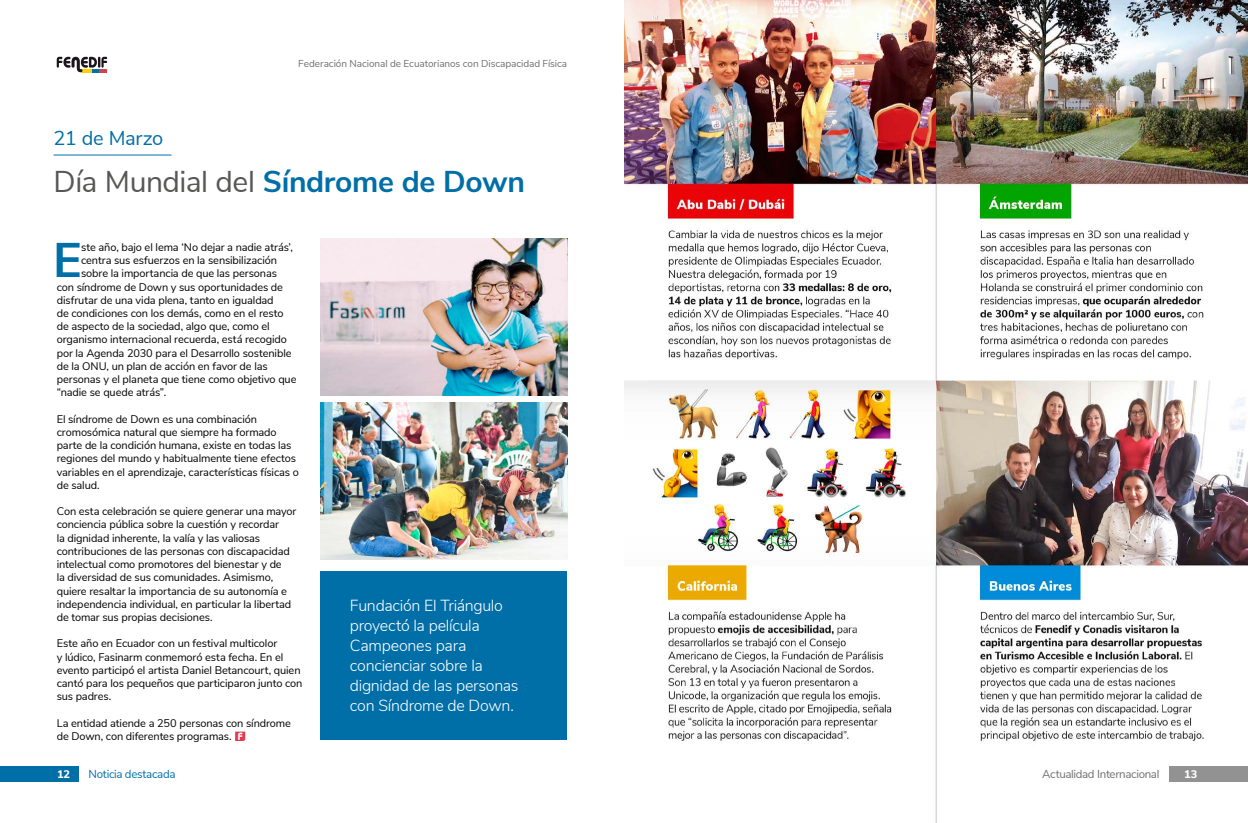
<style>
.page{position:relative;width:1248px;height:823px;background:#fff}
.page>*{position:absolute;margin:0;border:0;box-sizing:border-box;transform-origin:0 0}
.t1{font:700 48.4px "Nunito Sans";color:#006ea7}
.t2{font:700 30px "Nunito Sans";letter-spacing:-.01em;color:#006ea7}
.t3{font:20px "Nunito Sans";letter-spacing:-.015em;color:#006ea7}
.t4{font:300 16px/20px "Nunito Sans";letter-spacing:-.02em;color:#fff}
.t5{font:11.5px "Nunito Sans";letter-spacing:-.025em;color:#706f6f}
.t6{font:11.5px "Nunito Sans";letter-spacing:-.025em;color:#006ea7}
.t7{font:11px/13.2px "Nunito Sans";letter-spacing:-.01em;color:#000}
.t8{font:800 11px "Nunito Sans";color:#fff}
.t9{font:10px "Nunito Sans";letter-spacing:-.005em;color:#706f6f}
.s1{font-weight:400;color:#575756}
</style>
<div class="page">
<div style="left:0;top:765px;width:78px;height:16px;background:#006ea7"></div>
<svg style="left:57px;top:57px;width:50px;height:15px"></svg>
<img style="left:624px;top:0;width:623px;height:822px">
<div style="left:1169px;top:765px;width:78px;height:16px;background:#929292"></div>
<div style="left:320px;top:570px;width:247px;height:169px;background:#006ea7"></div>
<img style="left:320px;top:238px;width:247px;height:157px">
<img style="left:320px;top:402px;width:247px;height:157px">
<svg style="left:235px;top:731px;width:11px;height:10px"></svg>
<hr style="left:54px;top:155px;width:117px;height:1px;background:#006ea7">
<h3 class="t3" style="left:54px;top:123px;width:111px">21 de Marzo</h3>
<p class="t9" style="left:298px;top:56px;width:270px">Federación Nacional de Ecuatorianos con Discapacidad Física</p>
<h2 class="t2" style="left:54px;top:160px;width:473px"><span class="s1">Día Mundial del</span> Síndrome de Down</h2>
<h1 class="t1" style="left:53px;top:225px;width:30px">E</h1>
<p class="t7" style="left:81px;top:240px;width:213px">ste año, bajo el lema ‘No dejar a nadie atrás’,</p>
<p class="t7" style="left:81px;top:253px;width:197px">centra sus esfuerzos en la sensibilización</p>
<p class="t7" style="left:81px;top:266px;width:197px">sobre la importancia de que las personas</p>
<p class="t7" style="left:57px;top:279px;width:228px">con síndrome de Down y sus oportunidades de</p>
<p class="t7" style="left:57px;top:292px;width:218px">disfrutar de una vida plena, tanto en igualdad</p>
<p class="t7" style="left:57px;top:306px;width:228px">de condiciones con los demás, como en el resto</p>
<p class="t7" style="left:57px;top:319px;width:214px">de aspecto de la sociedad, algo que, como el</p>
<p class="t7" style="left:57px;top:332px;width:232px">organismo internacional recuerda, está recogido</p>
<p class="t7" style="left:57px;top:345px;width:236px">por la Agenda 2030 para el Desarrollo sostenible</p>
<p class="t7" style="left:57px;top:358px;width:212px">de la ONU, un plan de acción en favor de las</p>
<p class="t7" style="left:57px;top:372px;width:241px">personas y el planeta que tiene como objetivo que</p>
<p class="t7" style="left:57px;top:385px;width:111px">“nadie se quede atrás”.</p>
<p class="t7" style="left:57px;top:411px;width:243px">El síndrome de Down es una combinación cromosómica natural que siempre ha formado parte de la condición humana, existe en todas las regiones del mundo y habitualmente tiene efectos variables en el aprendizaje, características físicas o de salud.</p>
<p class="t7" style="left:57px;top:504px;width:241px">Con esta celebración se quiere generar una mayor conciencia pública sobre la cuestión y recordar<br>la dignidad inherente, la valía y las valiosas contribuciones de las personas con discapacidad intelectual como promotores del bienestar y de<br>la diversidad de sus comunidades. Asimismo, quiere resaltar la importancia de su autonomía e independencia individual, en particular la libertad de tomar sus propias decisiones.</p>
<p class="t7" style="left:57px;top:636px;width:247px">Este año en Ecuador con un festival multicolor<br>y lúdico, Fasinarm conmemoró esta fecha. En el evento participó el artista Daniel Betancourt, quien cantó para los pequeños que participaron junto con sus padres.</p>
<p class="t7" style="left:57px;top:715px;width:236px">La entidad atiende a 250 personas con síndrome de Down, con diferentes programas.</p>
<p class="t8" style="left:57px;top:765px;width:14px">12</p>
<p class="t6" style="left:89px;top:765px;width:88px">Noticia destacada</p>
<h3 class="t4" style="left:350px;top:594px;width:170px">Fundación El Triángulo proyectó la película<br>Campeones para concienciar sobre la dignidad de las personas con Síndrome de Down.</h3>
<p class="t5" style="left:1042px;top:765px;width:119px">Actualidad Internacional</p>
<p class="t8" style="left:1184px;top:765px;width:15px">13</p>
</div>
